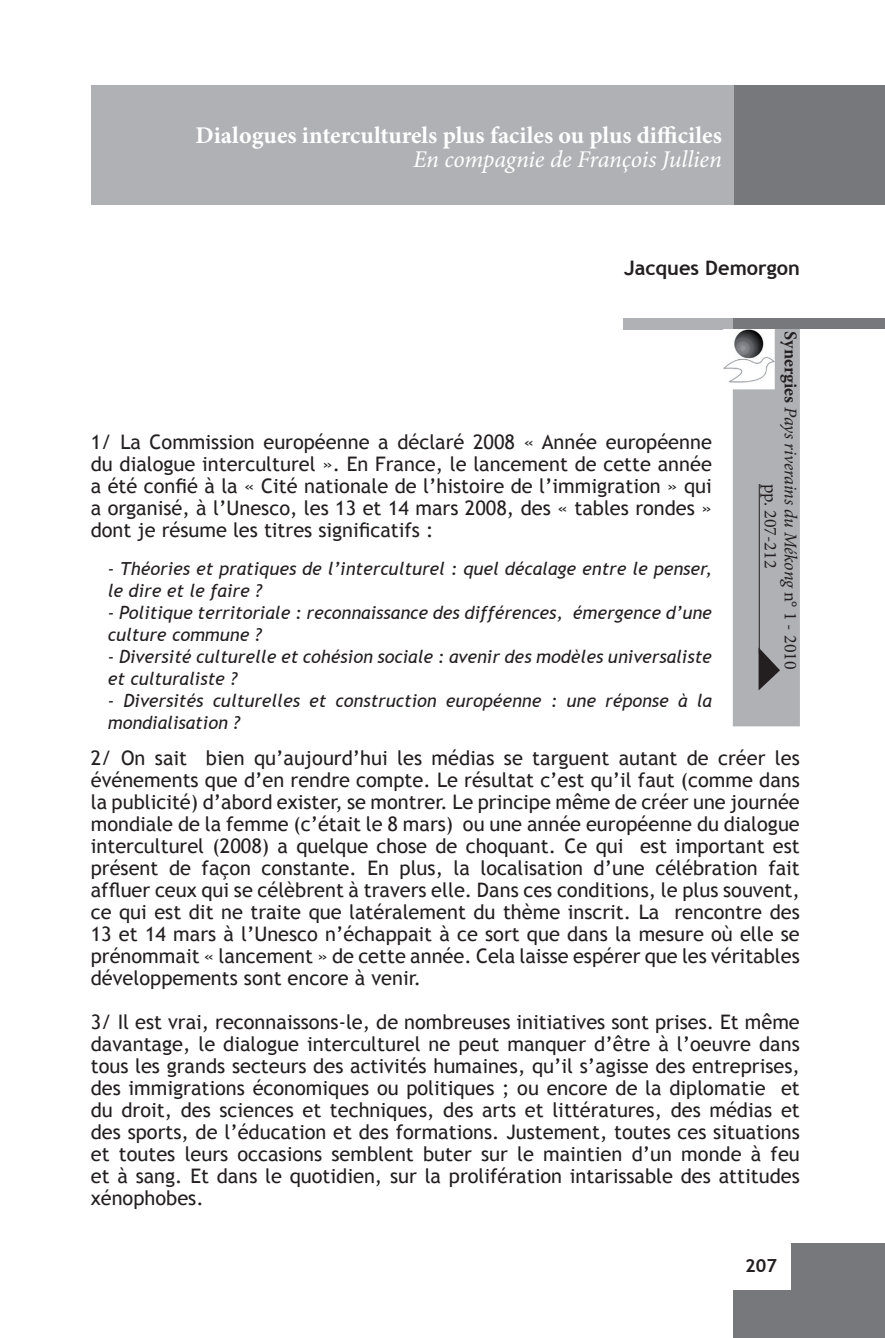
<style>
.page{position:relative;width:885px;height:1338px;background:#fff}
.page>*{position:absolute;margin:0;border:0;box-sizing:border-box;transform-origin:0 0}
.t1{font:700 24px "Minion Pro";color:#fff}
.t2{font:italic 24px "Minion Pro";letter-spacing:-.005em;color:#fff}
.t3{font:20px/22px "Trebuchet MS";color:#231f20;text-align:justify}
.t4{font:700 20px "Trebuchet MS";color:#231f20}
.t5{font:italic 18px/22px "Trebuchet MS";color:#231f20}
.t6{font:italic 18px/20px "Minion Pro";letter-spacing:-.01em;color:#231f20}
.t7{font:700 18px "Trebuchet MS";color:#231f20}
.s1{font-weight:700;font-style:normal}
.s2{font-style:normal}
</style>
<div class="page">
<div style="left:733px;top:1243px;width:151px;height:95px;background:#76787b"></div>
<div style="left:731px;top:1242px;width:59px;height:48px;background:#fff"></div>
<div style="left:623px;top:318px;width:112px;height:12px;background:#b0b1b5"></div>
<div style="left:730px;top:85px;width:154px;height:119px;background:#76787b"></div>
<div style="left:732px;top:327px;width:67px;height:399px;background:#b0b1b5"></div>
<div style="left:733px;top:318px;width:151px;height:11px;background:#76787b"></div>
<svg style="left:758px;top:647px;width:22px;height:43px"></svg>
<img style="left:723px;top:329px;width:51px;height:60px">
<hr style="left:758px;top:484px;width:1px;height:170px;background:#231f20">
<div style="left:91px;top:85px;width:642px;height:120px;background:#b0b1b5"></div>
<p class="t1" style="left:195px;top:118px;width:528px">Dialogues interculturels plus faciles ou plus difficiles</p>
<p class="t2" style="left:413px;top:143px;width:310px">En compagnie de François Jullien</p>
<p class="t4" style="left:624px;top:256px;width:177px">Jacques Demorgon</p>
<p class="t3" style="left:91px;top:431px;width:622px">1/ La Commission européenne a déclaré 2008 « Année européenne du dialogue interculturel ». En France, le lancement de cette année a été confié à la « Cité nationale de l’histoire de l’immigration » qui a organisé, à l’Unesco, les 13 et 14 mars 2008, des « tables rondes » dont je résume les titres significatifs :</p>
<p class="t5" style="left:108px;top:558px;width:605px">- Théories et pratiques de l’interculturel : quel décalage entre le penser, le dire et le faire ?</p>
<p class="t5" style="left:108px;top:602px;width:605px">- Politique territoriale : reconnaissance des différences, émergence d’une culture commune ?</p>
<p class="t5" style="left:108px;top:646px;width:605px">- Diversité culturelle et cohésion sociale : avenir des modèles universaliste et culturaliste ?</p>
<p class="t5" style="left:108px;top:690px;width:605px">- Diversités culturelles et construction européenne : une réponse à la mondialisation ?</p>
<p class="t6" style="left:800px;top:484px;width:187px;text-indent:-152px;rotate:90deg"><span class="s1">Synergies</span> Pays riverains du Mékong <span class="s2">n° 1 - 2010 pp. 207-212</span></p>
<p class="t3" style="left:91px;top:747px;width:710px">2/ On sait bien qu’aujourd’hui les médias se targuent autant de créer les événements que d’en rendre compte. Le résultat c’est qu’il faut (comme dans la publicité) d’abord exister, se montrer. Le principe même de créer une journée mondiale de la femme (c’était le 8 mars) ou une année européenne du dialogue interculturel (2008) a quelque chose de choquant. Ce qui est important est présent de façon constante. En plus, la localisation d’une célébration fait affluer ceux qui se célèbrent à travers elle. Dans ces conditions, le plus souvent, ce qui est dit ne traite que latéralement du thème inscrit. La rencontre des 13 et 14 mars à l’Unesco n’échappait à ce sort que dans la mesure où elle se prénommait « lancement » de cette année. Cela laisse espérer que les véritables développements sont encore à venir.</p>
<p class="t3" style="left:91px;top:1011px;width:710px">3/ Il est vrai, reconnaissons-le, de nombreuses initiatives sont prises. Et même davantage, le dialogue interculturel ne peut manquer d’être à l’oeuvre dans tous les grands secteurs des activités humaines, qu’il s’agisse des entreprises, des immigrations économiques ou politiques ; ou encore de la diplomatie et du droit, des sciences et techniques, des arts et littératures, des médias et des sports, de l’éducation et des formations. Justement, toutes ces situations et toutes leurs occasions semblent buter sur le maintien d’un monde à feu et à sang. Et dans le quotidien, sur la prolifération intarissable des attitudes xénophobes.</p>
<p class="t7" style="left:745px;top:1255px;width:33px">207</p>
</div>
